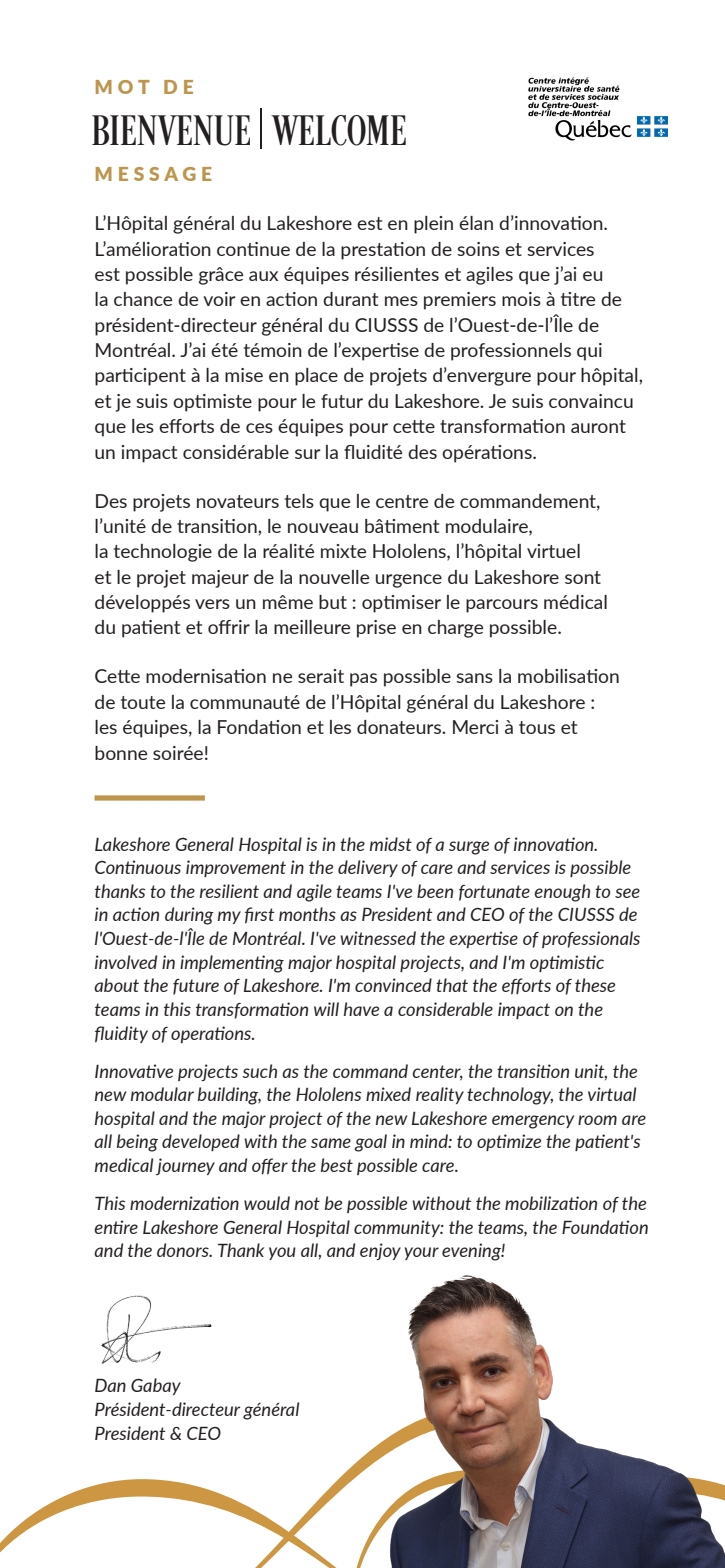
<style>
.page{position:relative;width:725px;height:1568px;background:#fff}
.page>*{position:absolute;margin:0;border:0;box-sizing:border-box;transform-origin:0 0}
.t1{font:43.75px "Desire Pro";letter-spacing:.025em;color:#231f20}
.t2{font:19.25px/25.4px "Lato";color:#231f20}
.t3{font:900 19.25px "Lato";letter-spacing:.25em;color:#be954d}
.t4{font:italic 18.38px/23.6px "Lato";color:#231f20}
.s1{font-size:59.5px}
</style>
<div class="page">
<svg style="left:0;top:1444px;width:378px;height:124px"></svg>
<div style="left:94px;top:795px;width:111px;height:6px;background:#be954d"></div>
<img style="left:528px;top:78px;width:139px;height:63px">
<img style="left:101px;top:1295px;width:111px;height:69px">
<img style="left:378px;top:1275px;width:346px;height:293px">
<p class="t3" style="left:94px;top:73px;width:101px">MOT DE</p>
<h1 class="t1" style="left:92px;top:104px;width:316px">BIENVENUE <span class="s1">|</span> WELCOME</h1>
<p class="t3" style="left:94px;top:159px;width:119px">MESSAGE</p>
<p class="t2" style="left:94px;top:210px;width:550px">L’Hôpital général du Lakeshore est en plein élan d’innovation.<br>L’amélioration continue de la prestation de soins et services<br>est possible grâce aux équipes résilientes et agiles que j’ai eu<br>la chance de voir en action durant mes premiers mois à titre de président-directeur général du CIUSSS de l’Ouest-de-l’Île de Montréal. J’ai été témoin de l’expertise de professionnels qui participent à la mise en place de projets d’envergure pour hôpital, et je suis optimiste pour le futur du Lakeshore. Je suis convaincu que les efforts de ces équipes pour cette transformation auront un impact considérable sur la fluidité des opérations.</p>
<p class="t2" style="left:94px;top:487px;width:515px">Des projets novateurs tels que le centre de commandement, l’unité de transition, le nouveau bâtiment modulaire,<br>la technologie de la réalité mixte Hololens, l’hôpital virtuel<br>et le projet majeur de la nouvelle urgence du Lakeshore sont développés vers un même but : optimiser le parcours médical du patient et offrir la meilleure prise en charge possible.</p>
<p class="t2" style="left:94px;top:663px;width:527px">Cette modernisation ne serait pas possible sans la mobilisation de toute la communauté de l’Hôpital général du Lakeshore : les équipes, la Fondation et les donateurs. Merci à tous et bonne soirée!</p>
<p class="t4" style="left:94px;top:831px;width:547px">Lakeshore General Hospital is in the midst of a surge of innovation.<br>Continuous improvement in the delivery of care and services is possible thanks to the resilient and agile teams I've been fortunate enough to see in action during my first months as President and CEO of the CIUSSS de l'Ouest-de-l'Île de Montréal. I've witnessed the expertise of professionals involved in implementing major hospital projects, and I'm optimistic about the future of Lakeshore. I'm convinced that the efforts of these teams in this transformation will have a considerable impact on the fluidity of operations.</p>
<p class="t4" style="left:94px;top:1058px;width:553px">Innovative projects such as the command center, the transition unit, the new modular building, the Hololens mixed reality technology, the virtual hospital and the major project of the new Lakeshore emergency room are all being developed with the same goal in mind: to optimize the patient's medical journey and offer the best possible care.</p>
<p class="t4" style="left:94px;top:1191px;width:555px;text-align:justify">This modernization would not be possible without the mobilization of the entire Lakeshore General Hospital community: the teams, the Foundation and the donors. Thank you all, and enjoy your evening!</p>
<p class="t4" style="left:94px;top:1373px;width:206px">Dan Gabay<br>Président-directeur général<br>President &amp; CEO</p>
</div>
